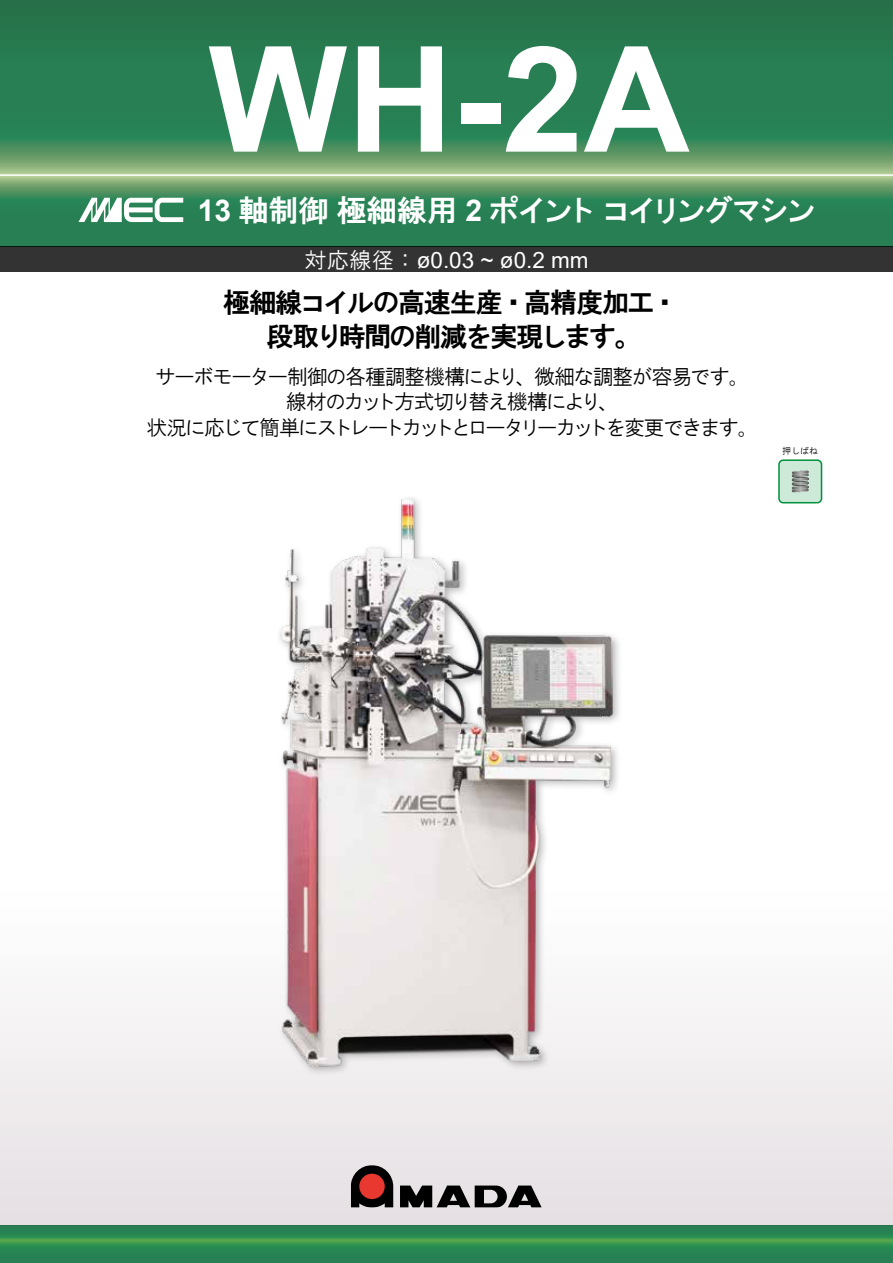
<style>
.page{position:relative;width:893px;height:1263px;background:#fff}
.page>*{position:absolute;margin:0;border:0;box-sizing:border-box;transform-origin:0 0}
.t1{font:700 147px "Arial";color:#fff}
.t2{font:30px "HGS Gothic E";letter-spacing:-.055em;color:#fff}
.t3{font:27px/34px "HGS Gothic E";letter-spacing:-.065em;color:#000;text-align:center}
.t4{font:22.5px "Arial";color:#fff}
.t5{font:21px/25.5px "HGS Gothic M";letter-spacing:-.125em;color:#000}
.t6{font:21px "HGS Gothic M";letter-spacing:-.1em;color:#000}
.t7{font:21px "HGS Gothic M";letter-spacing:-.075em;color:#000}
.t8{font:9px "HGS Gothic M";color:#000}
.s1{font-family:"Arial";font-weight:700}
.s2{font-family:"HGS Gothic M"}
</style>
<div class="page">
<svg style="left:0;top:0;width:893px;height:247px;background:#378457"></svg>
<svg style="left:0;top:1225px;width:893px;height:38px;background:#2c8851"></svg>
<div style="left:0;top:247px;width:893px;height:25px;background:#333"></div>
<div style="left:0;top:884px;width:893px;height:341px;background:linear-gradient(to bottom,#fff,#e5e0e3)"></div>
<hr style="left:0;top:174px;width:893px;height:2px;background:#fff">
<div style="left:779px;top:460px;width:42px;height:43px;background:#cde9d8;border-radius:4px"></div>
<div style="left:778px;top:459px;width:44px;height:44px;border:2px solid #00913a;border-radius:4px"></div>
<svg style="left:792px;top:471px;width:17px;height:21px"></svg>
<img style="left:268px;top:498px;width:361px;height:591px">
<svg style="left:78px;top:198px;width:105px;height:24px"></svg>
<svg style="left:351px;top:1165px;width:42px;height:42px;background:#5f2c2a"></svg>
<svg style="left:400px;top:1185px;width:142px;height:22px;background:#555354"></svg>
<h1 class="t1" style="left:208px;top:-4px;width:483px">WH-2A</h1>
<h2 class="t2" style="left:198px;top:195px;width:619px"><span class="s1">13</span> 軸制御極細線用 <span class="s1">2</span> ポイントコイリングマシン</h2>
<p class="t4" style="left:304px;top:245px;width:286px"><span class="s2">対応線径：</span>ø0.03 ~ ø0.2 mm</p>
<p class="t3" style="left:223px;top:286px;width:457px">極細線コイルの高速生産・高精度加工・段取り時間の削減を実現します。</p>
<p class="t7" style="left:516px;top:366px;width:236px">、微細な調整が容易です。</p>
<p class="t6" style="left:155px;top:366px;width:366px">サーボモーター制御の各種調整機構により</p>
<p class="t5" style="left:146px;top:389px;width:614px;text-indent:139px">線材のカット方式切り替え機構により<br>状況に応じて簡単にストレートカットとロータリーカットを変更できます。</p>
<p class="t6" style="left:598px;top:391px;width:22px">、</p>
<p class="t8" style="left:782px;top:446px;width:37px">押しばね</p>
</div>
